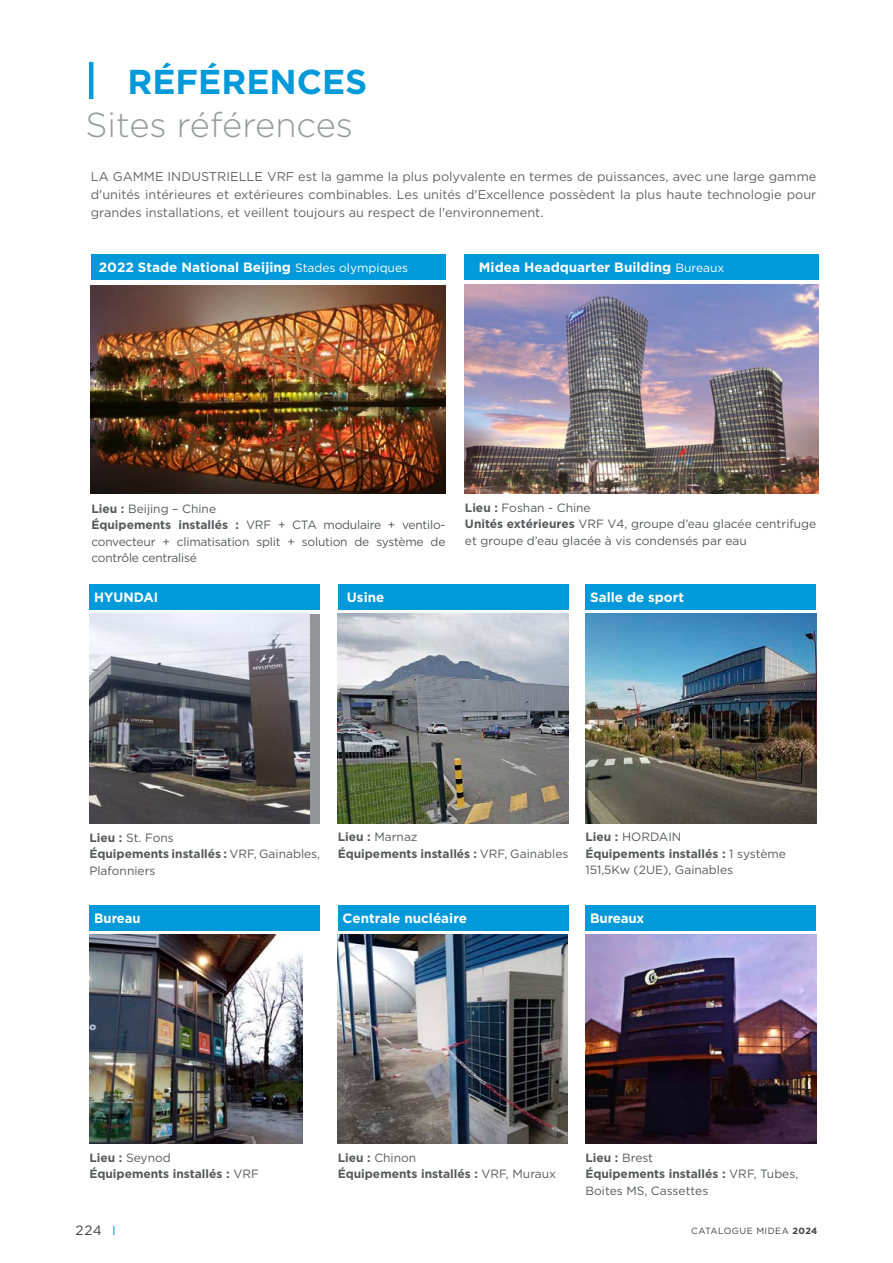
<style>
.page{position:relative;width:893px;height:1263px;background:#fff}
.page>*{position:absolute;margin:0;border:0;box-sizing:border-box;transform-origin:0 0}
.t1{font:300 34.5px "Gotham";color:#97999c}
.t2{font:700 34.5px "Gotham";color:#0099da}
.t3{font:700 13.5px "Gotham";color:#fff}
.t4{font:700 13.5px "Gotham";letter-spacing:-.02em;color:#fff}
.t5{font:700 13.5px "Gotham";color:#fff;scale:.96 1}
.t6{font:13.5px "Gotham";color:#3e3e3f}
.t7{font:12.75px/18px "Gotham";color:#636366;text-align:justify}
.t8{font:12px/16.5px "Gotham";color:#57585a}
.t9{font:12px/16.5px "Gotham";letter-spacing:-.02em;color:#57585a}
.t10{font:700 12px/16.5px "Gotham";color:#57585a}
.t11{font:9px "Gotham";letter-spacing:.05em;color:#3e3e3f}
.s1{font-weight:400;font-size:12px}
.s2{font-weight:700}
.s3{font-weight:400}
</style>
<div class="page">
<div style="left:89px;top:614px;width:231px;height:209px;background:#939598"></div>
<img style="left:89px;top:614px;width:221px;height:209px">
<img style="left:89px;top:934px;width:214px;height:210px">
<img style="left:338px;top:614px;width:230px;height:209px">
<img style="left:338px;top:934px;width:230px;height:210px">
<img style="left:585px;top:614px;width:231px;height:209px">
<img style="left:585px;top:934px;width:231px;height:210px">
<div style="left:89px;top:584px;width:231px;height:26px;background:#0099da"></div>
<div style="left:89px;top:905px;width:231px;height:25px;background:#0099da"></div>
<div style="left:338px;top:584px;width:230px;height:26px;background:#0099da"></div>
<div style="left:338px;top:905px;width:230px;height:25px;background:#0099da"></div>
<div style="left:585px;top:584px;width:231px;height:26px;background:#0099da"></div>
<div style="left:585px;top:905px;width:231px;height:25px;background:#0099da"></div>
<div style="left:91px;top:254px;width:354px;height:26px;background:#0099da"></div>
<div style="left:465px;top:254px;width:354px;height:26px;background:#0099da"></div>
<img style="left:91px;top:286px;width:354px;height:207px">
<img style="left:465px;top:284px;width:353px;height:209px">
<hr style="left:89px;top:62px;width:4px;height:37px;background:#009ddc">
<h1 class="t2" style="left:128px;top:59px;width:241px">RÉFÉRENCES</h1>
<h1 class="t1" style="left:85px;top:103px;width:269px">Sites références</h1>
<p class="t7" style="left:91px;top:168px;width:727px">LA GAMME INDUSTRIELLE VRF est la gamme la plus polyvalente en termes de puissances, avec une large gamme d'unités intérieures et extérieures combinables. Les unités d'Excellence possèdent la plus haute technologie pour grandes installations, et veillent toujours au respect de l'environnement.</p>
<p class="t3" style="left:99px;top:259px;width:311px">2022 Stade National Beijing <span class="s1">Stades olympiques</span></p>
<p class="t3" style="left:479px;top:259px;width:247px">Midea Headquarter Building <span class="s1">Bureaux</span></p>
<p class="t9" style="left:91px;top:500px;width:355px"><span class="s2">Lieu :</span> Beijing – Chine<br><span class="s2">Équipements installés :</span> VRF + CTA modulaire + ventilo&shy;convecteur + climatisation split + solution de système de contrôle centralisé</p>
<p class="t8" style="left:465px;top:499px;width:353px"><span class="s2">Lieu :</span> Foshan - Chine<br><span class="s2">Unités extérieures</span> VRF V4, groupe d’eau glacée centrifuge et groupe d’eau glacée à vis condensés par eau</p>
<p class="t3" style="left:94px;top:588px;width:65px">HYUNDAI</p>
<p class="t3" style="left:347px;top:588px;width:39px">Usine</p>
<p class="t3" style="left:590px;top:588px;width:95px">Salle de sport</p>
<p class="t8" style="left:89px;top:829px;width:232px"><span class="s2">Lieu :</span> St. Fons<br><span class="s2">Équipements installés :</span> VRF, Gainables,<br>Plafonniers</p>
<p class="t5" style="left:94px;top:909px;width:50px">Bureau</p>
<p class="t10" style="left:338px;top:828px;width:232px">Lieu : <span class="s3">Marnaz<br></span>Équipements installés : <span class="s3">VRF, Gainables</span></p>
<p class="t3" style="left:343px;top:909px;width:126px">Centrale nucléaire</p>
<p class="t8" style="left:585px;top:828px;width:202px"><span class="s2">Lieu :</span> HORDAIN<br><span class="s2">Équipements installés :</span> 1 système<br>151,5Kw (2UE), Gainables</p>
<p class="t4" style="left:590px;top:909px;width:55px">Bureaux</p>
<p class="t10" style="left:89px;top:1149px;width:171px">Lieu : <span class="s3">Seynod<br></span>Équipements installés : <span class="s3">VRF</span></p>
<p class="t10" style="left:338px;top:1149px;width:220px">Lieu : <span class="s3">Chinon<br></span>Équipements installés : <span class="s3">VRF, Muraux</span></p>
<p class="t8" style="left:585px;top:1149px;width:214px"><span class="s2">Lieu :</span> Brest<br><span class="s2">Équipements installés :</span> VRF, Tubes,<br>Boites MS, Cassettes</p>
<p class="t6" style="left:76px;top:1222px;width:28px">224</p>
<p class="t11" style="left:691px;top:1225px;width:128px">CATALOGUE MIDEA <span class="s2">2024</span></p>
</div>
